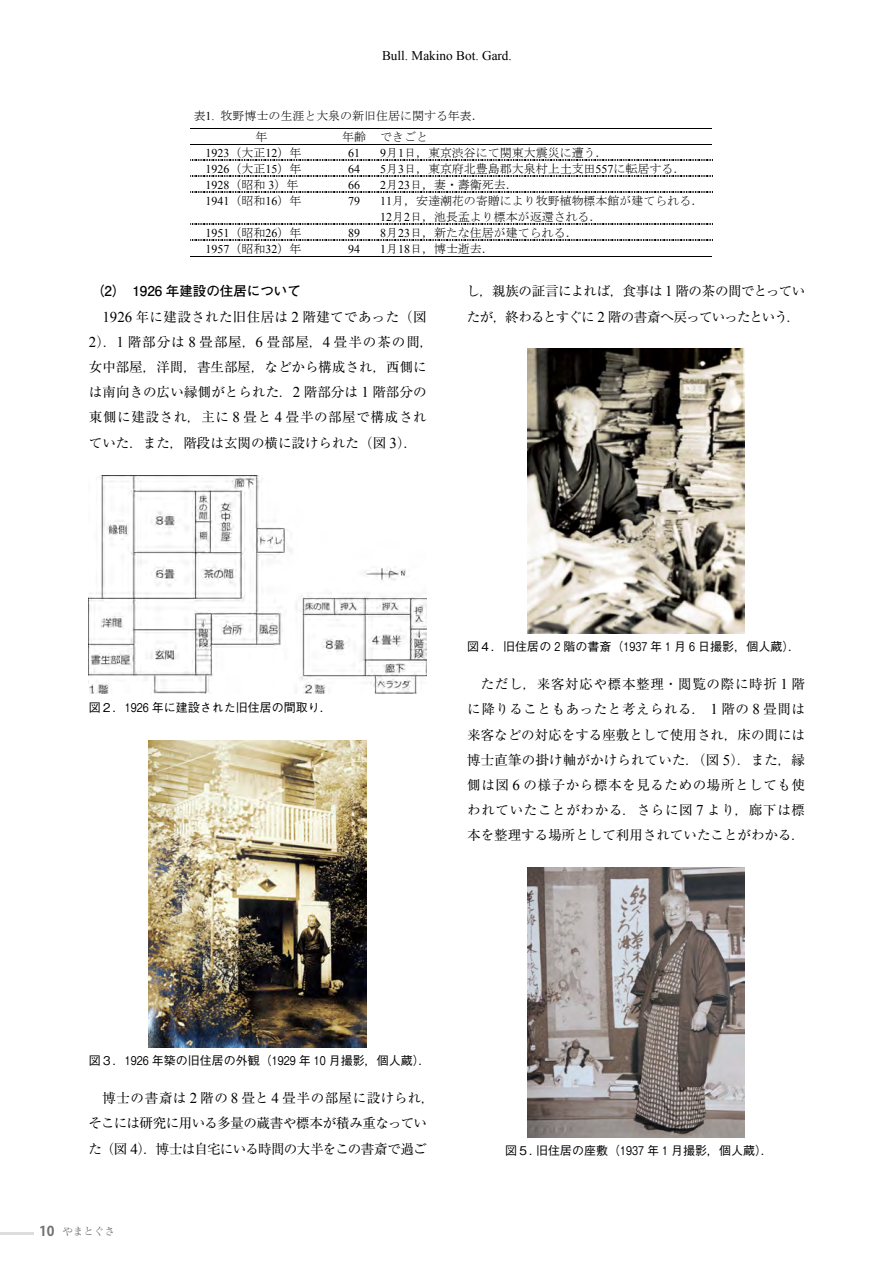
<style>
.page{position:relative;width:894px;height:1263px;background:#fff}
.page>*{position:absolute;margin:0;border:0;box-sizing:border-box;transform-origin:0 0}
.t1{font:13.5px/25.2px "Ryumin Pr 6 N";color:#000}
.t2{font:13.5px/25.2px "Ryumin Pr 6 N";letter-spacing:-.03em;color:#000}
.t3{font:13.5px/25.2px "Ryumin Pr 6 N";letter-spacing:-.045em;color:#000}
.t4{font:700 13.5px "Futo Go B101 Pr 6 N";color:#000}
.t5{font:13.2px "Times New Roman";color:#000}
.t6{font:12px/20.9px "MS Mincho";color:#000}
.t7{font:500 12px "Gothic BBB Pro";color:#000}
.t8{font:12px "Times New Roman";color:#000}
.t9{font:10.5px "Matisse Pro M";color:#727171}
.s1{font-family:"Times New Roman"}
.s2{font-family:"MS Mincho"}
.s3{font-family:"Times New Roman";font-size:15px}
.s4{font-family:"Koz Go Pro";font-weight:700;font-size:13.5px}
</style>
<div class="page">
<hr style="left:0;top:1232px;width:34px;height:3px;background:#dcdddd">
<img style="left:89px;top:476px;width:337px;height:218px">
<img style="left:149px;top:740px;width:217px;height:308px">
<img style="left:527px;top:349px;width:217px;height:285px">
<img style="left:527px;top:867px;width:217px;height:270px">
<hr style="left:190px;top:128px;width:522px;height:1px;background:#000">
<hr style="left:190px;top:144px;width:522px;height:1px;background:#000">
<hr style="left:190px;top:160px;width:522px;height:1px;background:#bfbfbf">
<hr style="left:190px;top:176px;width:522px;height:1px;background:#bfbfbf">
<hr style="left:190px;top:192px;width:522px;height:1px;background:#bfbfbf">
<hr style="left:190px;top:224px;width:522px;height:1px;background:#bfbfbf">
<hr style="left:190px;top:240px;width:522px;height:1px;background:#bfbfbf">
<hr style="left:190px;top:256px;width:522px;height:1px;background:#000">
<p class="t5" style="left:382px;top:47px;width:131px">Bull. Makino Bot. Gard.</p>
<p class="t6" style="left:255px;top:105px;width:230px;text-indent:-62px">表<span class="s1">1.</span> 牧野博士の生涯と大泉の新旧住居に関する年表．年</p>
<p class="t6" style="left:342px;top:126px;width:87px">年齢 できごと</p>
<p class="t8" style="left:205px;top:145px;width:97px">1923<span class="s2">（大正</span>12<span class="s2">）年</span></p>
<p class="t8" style="left:348px;top:145px;width:13px">61</p>
<p class="t6" style="left:380px;top:142px;width:229px"><span class="s1">9</span>月<span class="s1">1</span>日，東京渋谷にて関東大震災に遭う．</p>
<p class="t8" style="left:205px;top:161px;width:97px">1926<span class="s2">（大正</span>15<span class="s2">）年</span></p>
<p class="t8" style="left:348px;top:161px;width:13px">64</p>
<p class="t6" style="left:380px;top:158px;width:306px"><span class="s1">5</span>月<span class="s1">3</span>日，東京府北豊島郡大泉村上土支田<span class="s1">557</span>に転居する．</p>
<p class="t8" style="left:205px;top:177px;width:94px">1928<span class="s2">（昭和</span> 3<span class="s2">）年</span></p>
<p class="t8" style="left:348px;top:177px;width:13px">66</p>
<p class="t6" style="left:380px;top:174px;width:139px"><span class="s1">2</span>月<span class="s1">23</span>日，妻・壽衛死去．</p>
<p class="t8" style="left:205px;top:193px;width:97px">1941<span class="s2">（昭和</span>16<span class="s2">）年</span></p>
<p class="t8" style="left:348px;top:193px;width:13px">79</p>
<p class="t6" style="left:380px;top:193px;width:324px;line-height:15.9px"><span class="s1">11</span>月，安達潮花の寄贈により牧野植物標本館が建てられる．<br><span class="s1">12</span>月<span class="s1">2</span>日，池長孟より標本が返還される．</p>
<p class="t8" style="left:205px;top:225px;width:97px">1951<span class="s2">（昭和</span>26<span class="s2">）年</span></p>
<p class="t8" style="left:348px;top:225px;width:13px">89</p>
<p class="t6" style="left:380px;top:222px;width:199px"><span class="s1">8</span>月<span class="s1">23</span>日，新たな住居が建てられる．</p>
<p class="t8" style="left:205px;top:241px;width:97px">1957<span class="s2">（昭和</span>32<span class="s2">）年</span></p>
<p class="t8" style="left:348px;top:241px;width:13px">94</p>
<p class="t6" style="left:380px;top:238px;width:115px"><span class="s1">1</span>月<span class="s1">18</span>日，博士逝去．</p>
<p class="t4" style="left:91px;top:281px;width:211px">（2）　1926 年建設の住居について</p>
<p class="t1" style="left:89px;top:303px;width:346px;text-indent:14px"><span class="s3">1926</span> 年に建設された旧住居は <span class="s3">2</span> 階建てであった（図<br><span class="s3">2</span>）．<span class="s3">1</span> 階部分は <span class="s3">8</span> 畳部屋，<span class="s3">6</span> 畳部屋，<span class="s3">4</span> 畳半の茶の間，女中部屋，洋間，書生部屋，などから構成され，西側には南向きの広い縁側がとられた．<span class="s3">2</span> 階部分は <span class="s3">1</span> 階部分の東側に建設され，主に <span class="s3">8</span> 畳と <span class="s3">4</span> 畳半の部屋で構成されていた．また，階段は玄関の横に設けられた（図 <span class="s3">3</span>）．</p>
<p class="t3" style="left:466px;top:278px;width:340px">し，親族の証言によれば，食事は <span class="s3">1</span> 階の茶の間でとっていたが，終わるとすぐに <span class="s3">2</span> 階の書斎へ戻っていったという．</p>
<p class="t7" style="left:89px;top:698px;width:244px">図２．1926 年に建設された旧住居の間取り．</p>
<p class="t7" style="left:467px;top:637px;width:334px">図４．旧住居の 2 階の書斎（1937 年 1 月 6 日撮影，個人蔵）．</p>
<p class="t1" style="left:467px;top:671px;width:339px;text-align:justify;text-indent:14px">ただし，来客対応や標本整理・閲覧の際に時折 <span class="s3">1</span> 階に降りることもあったと考えられる． <span class="s3">1</span> 階の <span class="s3">8</span> 畳間は来客などの対応をする座敷として使用され，床の間には博士直筆の掛け軸がかけられていた．（図 <span class="s3">5</span>）．また，縁側は図 <span class="s3">6</span> の様子から標本を見るための場所としても使われていたことがわかる．さらに図 <span class="s3">7</span> より，廊下は標本を整理する場所として利用されていたことがわかる．</p>
<p class="t7" style="left:89px;top:1051px;width:343px">図３．1926 年築の旧住居の外観（1929 年 10 月撮影，個人蔵）．</p>
<p class="t2" style="left:88px;top:1085px;width:347px;text-indent:14px">博士の書斎は <span class="s3">2</span> 階の <span class="s3">8</span> 畳と <span class="s3">4</span> 畳半の部屋に設けられ，そこには研究に用いる多量の蔵書や標本が積み重なっていた（図 <span class="s3">4</span>）．博士は自宅にいる時間の大半をこの書斎で過ご</p>
<p class="t9" style="left:39px;top:1224px;width:77px"><span class="s4">10</span> やまとぐさ</p>
<p class="t7" style="left:505px;top:1141px;width:269px">図５. 旧住居の座敷（1937 年 1 月撮影，個人蔵）．</p>
</div>
